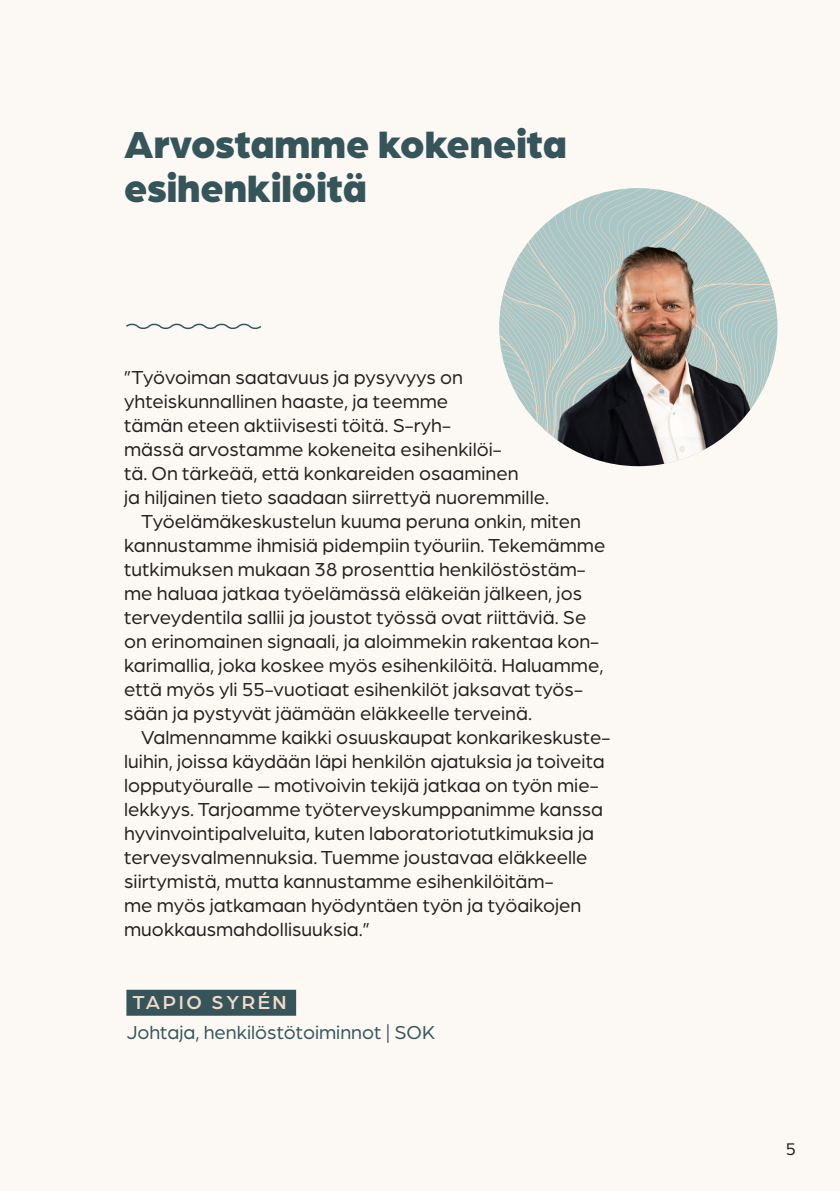
<style>
.page{position:relative;width:840px;height:1191px;background:#fff}
.page>*{position:absolute;margin:0;border:0;box-sizing:border-box;transform-origin:0 0}
.Otsikko_2{font:900 40px/44px "Arboria";color:#35555b}
.Leipis_sis{font:20px/24px "Arboria";color:#231f20}
.Leipis{font:20px/24px "Arboria";color:#231f20}
.Titteli_2{font:20px "Arboria";color:#35555b}
.Nimi{font:500 20px "Arboria";letter-spacing:.13em;color:#f3dac6}
.t1{font:18px "Arboria";color:#231f20}
</style>
<div class="page">
<div style="left:0;top:0;width:839px;height:1191px;background:#fcf9f5"></div>
<svg style="left:499px;top:188px;width:278px;height:248px"></svg>
<img style="left:552px;top:232px;width:214px;height:234px">
<div style="left:126px;top:989px;width:170px;height:26px;background:#35555b"></div>
<svg style="left:126px;top:323px;width:136px;height:6px"></svg>
<p class="Otsikko_2" style="left:124px;top:119px;width:444px">Arvostamme kokeneita esihenkilöitä</p>
<p class="Leipis" style="left:124px;top:365px;width:426px">”Työvoiman saatavuus ja pysyvyys on yhteiskunnallinen haaste, ja teemme<br>tämän eteen aktiivisesti töitä. S-ryh-<br>mässä arvostamme kokeneita esihenkilöi-<br>tä. On tärkeää, että konkareiden osaaminen<br>ja hiljainen tieto saadaan siirrettyä nuoremmille.</p>
<p class="Leipis_sis" style="left:124px;top:509px;width:482px;text-indent:17px">Työelämäkeskustelun kuuma peruna onkin, miten kannustamme ihmisiä pidempiin työuriin. Tekemämme tutkimuksen mukaan 38 prosenttia henkilöstöstäm&shy;me haluaa jatkaa työelämässä eläkeiän jälkeen, jos terveydentila sallii ja joustot työssä ovat riittäviä. Se on erinomainen signaali, ja aloimmekin rakentaa kon&shy;karimallia, joka koskee myös esihenkilöitä. Haluamme, että myös yli 55-vuotiaat esihenkilöt jaksavat työs&shy;sään ja pystyvät jäämään eläkkeelle terveinä.</p>
<p class="Leipis_sis" style="left:124px;top:725px;width:487px;text-indent:17px">Valmennamme kaikki osuuskaupat konkarikeskuste&shy;luihin, joissa käydään läpi henkilön ajatuksia ja toiveita lopputyöuralle – motivoivin tekijä jatkaa on työn mie&shy;lekkyys. Tarjoamme työterveyskumppanimme kanssa hyvinvointipalveluita, kuten laboratoriotutkimuksia ja terveysvalmennuksia. Tuemme joustavaa eläkkeelle siirtymistä, mutta kannustamme esihenkilöitäm-<br>me myös jatkamaan hyödyntäen työn ja työaikojen muokkausmahdollisuuksia.”</p>
<p class="Nimi" style="left:132px;top:988px;width:155px">TAPIO SYRÉN</p>
<p class="Titteli_2" style="left:126px;top:1019px;width:310px">Johtaja, henkilöstötoiminnot | SOK</p>
<p class="t1" style="left:785px;top:1137px;width:12px">5</p>
</div>
